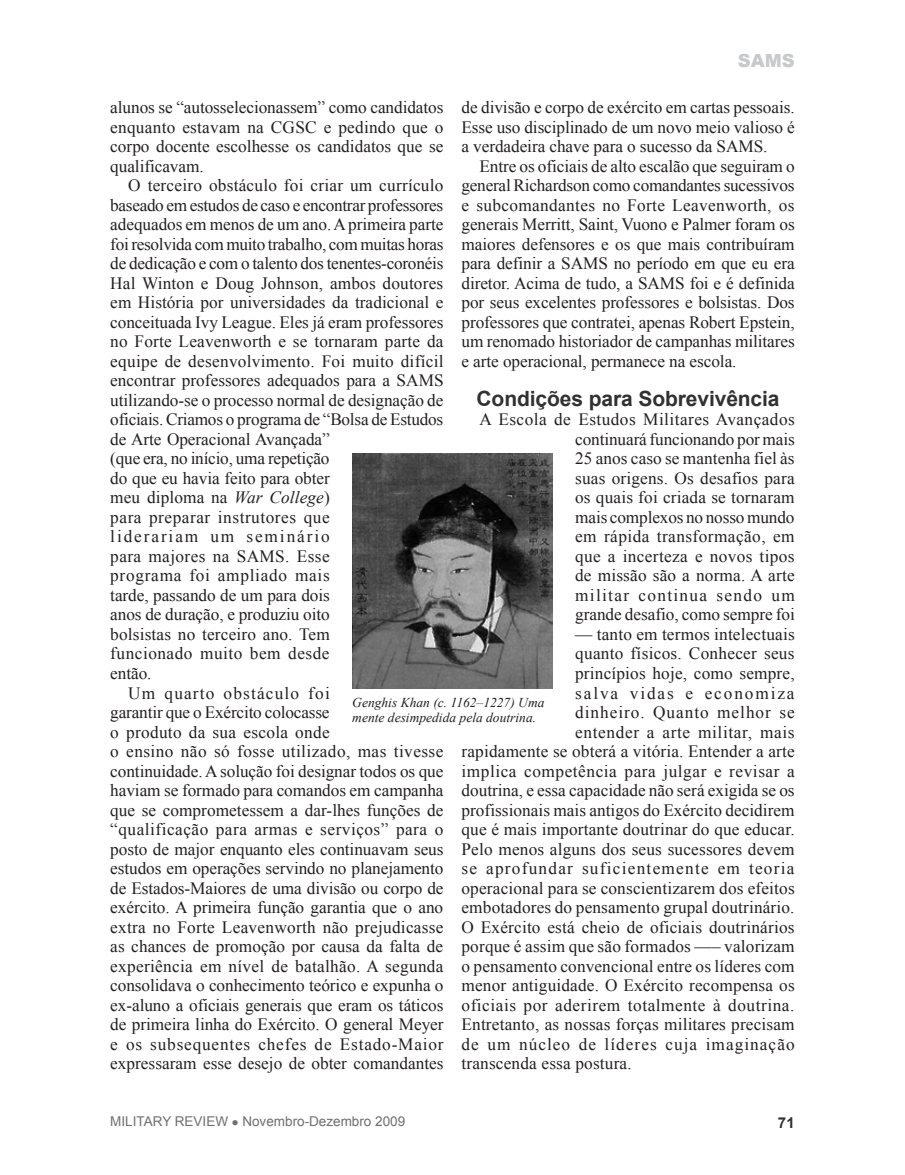
<style>
.page{position:relative;width:905px;height:1175px;background:#fff}
.page>*{position:absolute;margin:0;border:0;box-sizing:border-box;transform-origin:0 0}
.subhead{font:700 21px "Arial";letter-spacing:-.005em;color:#323031}
.t1{font:900 18px "Arial";color:#c7c9cb}
.fob{font:17.25px/19.5px "Times New Roman";letter-spacing:.005em;color:#231f20;text-align:justify}
.fob-2{font:17.25px "Times New Roman";letter-spacing:.03em;color:#231f20}
.fob-3{font:17.25px "Times New Roman";letter-spacing:.07em;color:#231f20}
.fob-4{font:17.25px "Times New Roman";letter-spacing:.06em;color:#231f20}
.fob-5{font:17.25px "Times New Roman";letter-spacing:.04em;color:#231f20}
.fob-6{font:17.25px "Times New Roman";letter-spacing:.055em;color:#231f20}
.fob-7{font:17.25px "Times New Roman";letter-spacing:.11em;color:#231f20}
.t2{font:700 15px "Arial";color:#323031}
.bio{font:italic 13.5px/14.2px "Times New Roman";color:#231f20}
.t3{font:13.5px "Arial";color:#6d6f71}
.s1{font-style:italic}
</style>
<div class="page">
<img style="left:352px;top:453px;width:200px;height:235px">
<p class="t1" style="left:737px;top:48px;width:58px">SAMS</p>
<p class="fob" style="left:110px;top:97px;width:335px">alunos se “autosselecionassem” como candidatos enquanto estavam na CGSC e pedindo que o corpo docente escolhesse os candidatos que se qualificavam.</p>
<p class="fob" style="left:110px;top:175px;width:335px;text-align:left;text-indent:18px">O terceiro obstáculo foi criar um currículo baseado em estudos de caso e encontrar professores adequados em menos de um ano. A primeira parte foi resolvida com muito trabalho, com muitas horas de dedicação e com o talento dos tenentes-coronéis Hal Winton e Doug Johnson, ambos doutores em História por universidades da tradicional e conceituada Ivy League. Eles já eram professores no Forte Leavenworth e se tornaram parte da equipe de desenvolvimento. Foi muito difícil encontrar professores adequados para a SAMS utilizando-se o processo normal de designação de oficiais. Criamos o programa de “Bolsa de Estudos de Arte Operacional Avançada”<br>(que era, no início, uma repetição<br>do que eu havia feito para obter<br>meu diploma na <span class="s1">War College</span>)<br>para preparar instrutores que<br>liderariam um seminário<br>para majores na SAMS. Esse<br>programa foi ampliado mais<br>tarde, passando de um para dois<br>anos de duração, e produziu oito<br>bolsistas no terceiro ano. Tem<br>funcionado muito bem desde<br>então.</p>
<p class="fob" style="left:110px;top:682px;width:335px;text-align:left;text-indent:18px">Um quarto obstáculo foi<br>garantir que o Exército colocasse<br>o produto da sua escola onde<br>o ensino não só fosse utilizado, mas tivesse continuidade. A solução foi designar todos os que haviam se formado para comandos em campanha que se comprometessem a dar-lhes funções de “qualificação para armas e serviços” para o posto de major enquanto eles continuavam seus estudos em operações servindo no planejamento de Estados-Maiores de uma divisão ou corpo de exército. A primeira função garantia que o ano extra no Forte Leavenworth não prejudicasse as chances de promoção por causa da falta de experiência em nível de batalhão. A segunda consolidava o conhecimento teórico e expunha o ex-aluno a oficiais generais que eram os táticos de primeira linha do Exército. O general Meyer e os subsequentes chefes de Estado-Maior expressaram esse desejo de obter comandantes</p>
<p class="fob" style="left:461px;top:97px;width:335px">de divisão e corpo de exército em cartas pessoais.<br>Esse uso disciplinado de um novo meio valioso é a verdadeira chave para o sucesso da SAMS.</p>
<p class="fob" style="left:461px;top:156px;width:335px;text-indent:18px">Entre os oficiais de alto escalão que seguiram o general Richardson como comandantes sucessivos e subcomandantes no Forte Leavenworth, os generais Merritt, Saint, Vuono e Palmer foram os maiores defensores e os que mais contribuíram para definir a SAMS no período em que eu era diretor. Acima de tudo, a SAMS foi e é definida por seus excelentes professores e bolsistas. Dos professores que contratei, apenas Robert Epstein, um renomado historiador de campanhas militares e arte operacional, permanece na escola.</p>
<p class="subhead" style="left:476px;top:385px;width:304px">Condições para Sobrevivência</p>
<p class="fob" style="left:575px;top:409px;width:221px;text-indent:-96px">A Escola de Estudos Militares Avançados continuará funcionando por mais 25 anos caso se mantenha fiel às suas origens. Os desafios para os quais foi criada se tornaram mais complexos no nosso mundo em rápida transformação, em que a incerteza e novos tipos de missão são a norma. A arte militar continua sendo um grande desafio, como sempre foi</p>
<p class="fob" style="left:575px;top:624px;width:221px">— tanto em termos intelectuais</p>
<p class="fob" style="left:575px;top:643px;width:221px">quanto físicos. Conhecer seus</p>
<p class="fob" style="left:575px;top:663px;width:221px">princípios hoje, como sempre,</p>
<p class="fob-7" style="left:575px;top:681px;width:221px">salva vidas e economiza</p>
<p class="fob-6" style="left:575px;top:700px;width:221px">dinheiro. Quanto melhor se</p>
<p class="fob-5" style="left:575px;top:720px;width:221px">entender a arte militar, mais</p>
<p class="fob" style="left:461px;top:741px;width:335px">rapidamente se obterá a vitória. Entender a arte</p>
<p class="fob-2" style="left:461px;top:759px;width:335px">implica competência para julgar e revisar a</p>
<p class="fob" style="left:461px;top:780px;width:334px">doutrina, e essa capacidade não será exigida se os</p>
<p class="fob" style="left:461px;top:799px;width:335px">profissionais mais antigos do Exército decidirem</p>
<p class="fob" style="left:461px;top:819px;width:335px">que é mais importante doutrinar do que educar.</p>
<p class="fob" style="left:461px;top:838px;width:334px">Pelo menos alguns dos seus sucessores devem</p>
<p class="fob-3" style="left:461px;top:856px;width:334px">se aprofundar suficientemente em teoria</p>
<p class="fob" style="left:461px;top:877px;width:335px">operacional para se conscientizarem dos efeitos</p>
<p class="fob" style="left:461px;top:897px;width:334px">embotadores do pensamento grupal doutrinário.</p>
<p class="fob" style="left:461px;top:916px;width:334px">O Exército está cheio de oficiais doutrinários</p>
<p class="fob" style="left:461px;top:936px;width:335px">porque é assim que são formados —– valorizam</p>
<p class="fob" style="left:461px;top:955px;width:334px">o pensamento convencional entre os líderes com</p>
<p class="fob" style="left:461px;top:975px;width:335px">menor antiguidade. O Exército recompensa os</p>
<p class="fob-2" style="left:461px;top:993px;width:334px">oficiais por aderirem totalmente à doutrina.</p>
<p class="fob" style="left:461px;top:1014px;width:335px">Entretanto, as nossas forças militares precisam</p>
<p class="fob-4" style="left:461px;top:1032px;width:334px">de um núcleo de líderes cuja imaginação</p>
<p class="fob" style="left:461px;top:1053px;width:172px">transcenda essa postura.</p>
<p class="bio" style="left:352px;top:695px;width:194px">Genghis Khan (c. 1162–1227) Uma mente desimpedida pela doutrina.</p>
<p class="t3" style="left:110px;top:1112px;width:296px">MILITARY REVIEW ● Novembro-Dezembro 2009</p>
<p class="t2" style="left:778px;top:1112px;width:18px">71</p>
</div>
